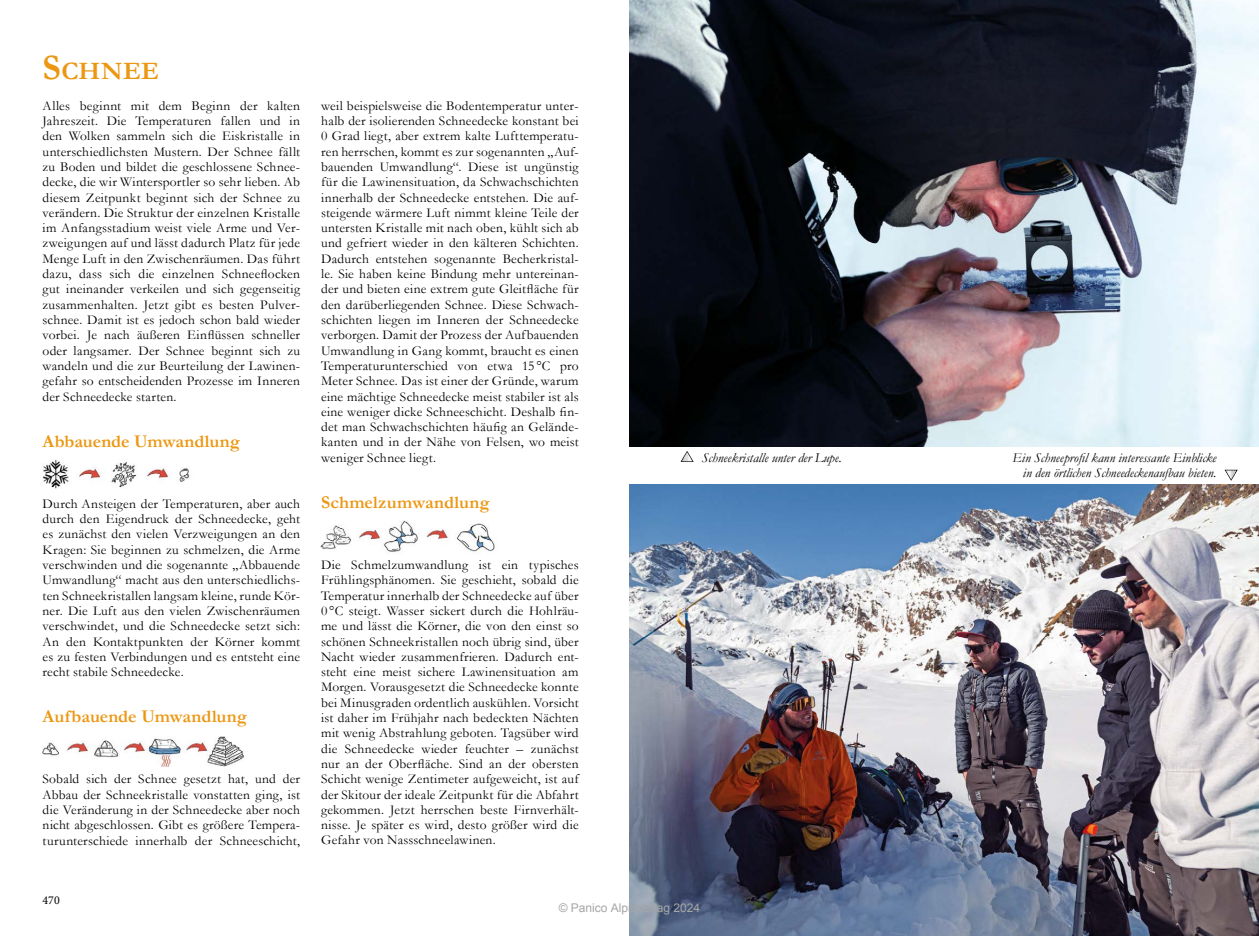
<style>
.page{position:relative;width:1259px;height:936px;background:#fff}
.page>*{position:absolute;margin:0;border:0;box-sizing:border-box;transform-origin:0 0}
.t1{font:700 25.2px "Garamond";letter-spacing:.015em;color:#ec9712}
.t2{font:700 18px "Garamond";color:#ec9712}
.t3{font:13.5px/15.3px "Garamond";letter-spacing:.015em;color:#000;text-align:justify}
.t4{font:italic 13.5px/15.3px "Garamond";color:#000;text-align:right}
.t5{font:12px "Arial";color:#a6a6a6}
.t6{font:12px "Minion Pro";color:#000}
.s1{font-size:36px}
</style>
<div class="page">
<img style="left:42px;top:459px;width:148px;height:30px">
<img style="left:42px;top:736px;width:202px;height:31px">
<img style="left:320px;top:520px;width:175px;height:32px">
<img style="left:629px;top:0;width:630px;height:446px">
<img style="left:629px;top:485px;width:630px;height:450px">
<svg style="left:1224px;top:469px;width:13px;height:11px"></svg>
<svg style="left:680px;top:451px;width:13px;height:11px"></svg>
<h1 class="t1" style="left:43px;top:54px;width:118px"><span class="s1">S</span>CHNEE</h1>
<p class="t3" style="left:43px;top:97px;width:259px">Alles beginnt mit dem Beginn der kalten Jahreszeit. Die Temperaturen fallen und in den Wolken sammeln sich die Eiskristalle in unterschiedlichsten Mustern. Der Schnee fällt zu Boden und bildet die geschlossene Schnee&shy;decke, die wir Wintersportler so sehr lieben. Ab diesem Zeitpunkt beginnt sich der Schnee zu verändern. Die Struktur der einzelnen Kristalle im Anfangsstadium weist viele Arme und Ver&shy;zweigungen auf und lässt dadurch Platz für jede Menge Luft in den Zwischenräumen. Das führt dazu, dass sich die einzelnen Schneeflocken gut ineinander verkeilen und sich gegenseitig zusammenhalten. Jetzt gibt es besten Pulver&shy;schnee. Damit ist es jedoch schon bald wieder vorbei. Je nach äußeren Einflüssen schneller oder langsamer. Der Schnee beginnt sich zu wandeln und die zur Beurteilung der Lawinen&shy;gefahr so entscheidenden Prozesse im Inneren der Schneedecke starten.</p>
<h2 class="t2" style="left:43px;top:428px;width:199px">Abbauende Umwandlung</h2>
<p class="t3" style="left:43px;top:495px;width:259px">Durch Ansteigen der Temperaturen, aber auch durch den Eigendruck der Schneedecke, geht es zunächst den vielen Verzweigungen an den Kragen: Sie beginnen zu schmelzen, die Arme verschwinden und die sogenannte „Abbauende Umwandlung“ macht aus den unterschiedlichs&shy;ten Schneekristallen langsam kleine, runde Kör&shy;ner. Die Luft aus den vielen Zwischenräumen verschwindet, und die Schneedecke setzt sich:<br>An den Kontaktpunkten der Körner kommt es zu festen Verbindungen und es entsteht eine recht stabile Schneedecke.</p>
<h2 class="t2" style="left:43px;top:704px;width:206px">Aufbauende Umwandlung</h2>
<p class="t3" style="left:43px;top:771px;width:259px">Sobald sich der Schnee gesetzt hat, und der Abbau der Schneekristalle vonstatten ging, ist die Veränderung in der Schneedecke aber noch nicht abgeschlossen. Gibt es größere Tempera&shy;turunterschiede innerhalb der Schneeschicht,</p>
<p class="t6" style="left:43px;top:892px;width:19px">470</p>
<p class="t3" style="left:321px;top:97px;width:259px">weil beispielsweise die Bodentemperatur unter&shy;halb der isolierenden Schneedecke konstant bei 0 Grad liegt, aber extrem kalte Lufttemperatu&shy;ren herrschen, kommt es zur sogenannten „Auf&shy;bauenden Umwandlung“. Diese ist ungünstig für die Lawinensituation, da Schwachschichten innerhalb der Schneedecke entstehen. Die auf&shy;steigende wärmere Luft nimmt kleine Teile der untersten Kristalle mit nach oben, kühlt sich ab und gefriert wieder in den kälteren Schichten.<br>Dadurch entstehen sogenannte Becherkristal&shy;le. Sie haben keine Bindung mehr untereinan&shy;der und bieten eine extrem gute Gleitfläche für den darüberliegenden Schnee. Diese Schwach&shy;schichten liegen im Inneren der Schneedecke verborgen. Damit der Prozess der Aufbauenden Umwandlung in Gang kommt, braucht es einen Temperaturunterschied von etwa 15 °C pro Meter Schnee. Das ist einer der Gründe, warum eine mächtige Schneedecke meist stabiler ist als eine weniger dicke Schneeschicht. Deshalb fin&shy;det man Schwachschichten häufig an Gelände&shy;kanten und in der Nähe von Felsen, wo meist weniger Schnee liegt.</p>
<h2 class="t2" style="left:321px;top:490px;width:170px">Schmelzumwandlung</h2>
<p class="t3" style="left:321px;top:556px;width:259px">Die Schmelzumwandlung ist ein typisches Frühlingsphänomen. Sie geschieht, sobald die Temperatur innerhalb der Schneedecke auf über 0 °C steigt. Wasser sickert durch die Hohlräu&shy;me und lässt die Körner, die von den einst so schönen Schneekristallen noch übrig sind, über Nacht wieder zusammenfrieren. Dadurch ent&shy;steht eine meist sichere Lawinensituation am Morgen. Vorausgesetzt die Schneedecke konnte bei Minusgraden ordentlich auskühlen. Vorsicht ist daher im Frühjahr nach bedeckten Nächten mit wenig Abstrahlung geboten. Tagsüber wird die Schneedecke wieder feuchter – zunächst nur an der Oberfläche. Sind an der obersten Schicht wenige Zentimeter aufgeweicht, ist auf der Skitour der ideale Zeitpunkt für die Abfahrt gekommen. Jetzt herrschen beste Firnverhält&shy;nisse. Je später es wird, desto größer wird die Gefahr von Nassschneelawinen.</p>
<p class="t4" style="left:702px;top:449px;width:141px">Schneekristalle unter der Lupe.</p>
<p class="t4" style="left:1012px;top:449px;width:205px">Ein Schneeprofil kann interessante Einblicke in den örtlichen Schneedeckenaufbau bieten.</p>
<p class="t5" style="left:558px;top:900px;width:143px">© Panico Alpinverlag 2024</p>
</div>
